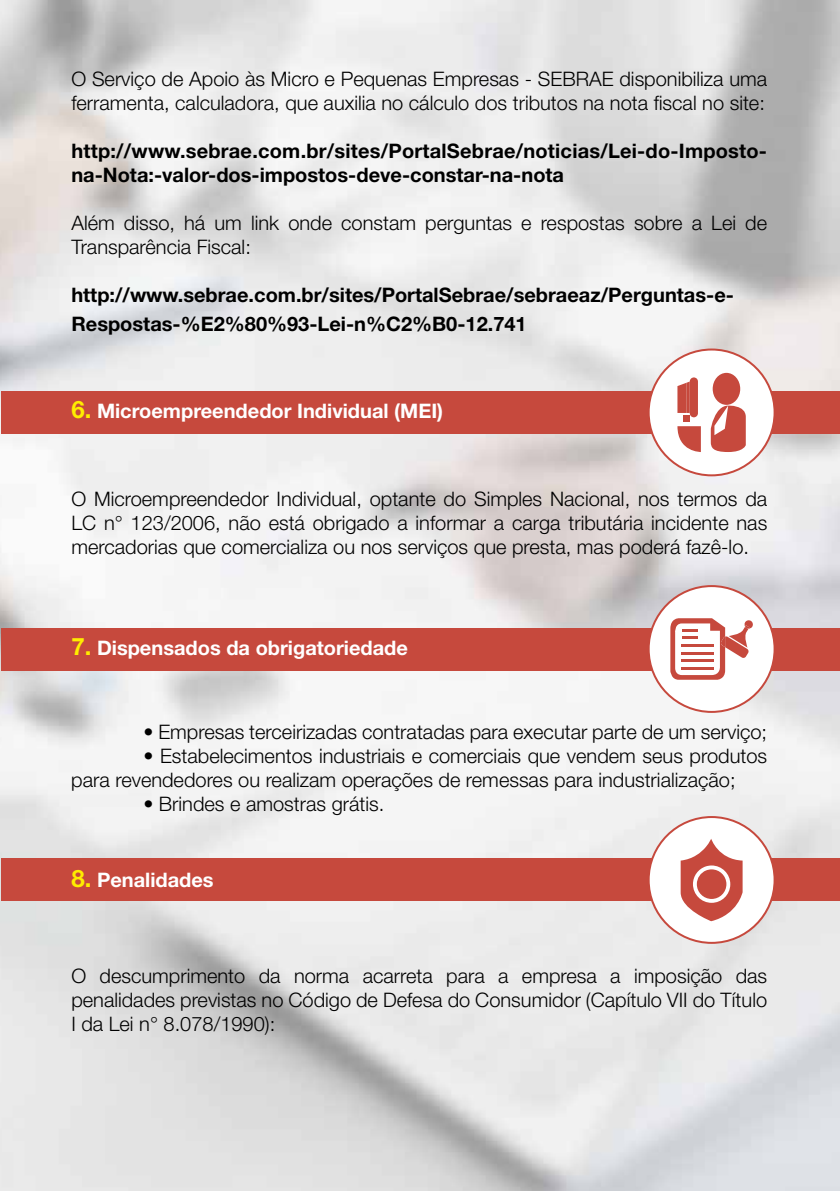
<style>
.page{position:relative;width:840px;height:1191px;background:#fff}
.page>*{position:absolute;margin:0;border:0;box-sizing:border-box;transform-origin:0 0}
.t1{font:300 20px/24px "Helvetica Neue LT Std";color:#000}
.t2{font:700 20px/24px "Helvetica Neue LT Std";color:#000}
.t3{font:700 20px "Helvetica Neue LT Std";color:#fff}
.s1{font-size:24px;color:#ffed00}
</style>
<div class="page">
<img style="left:0;top:0;width:839px;height:1191px">
<div style="left:1px;top:858px;width:838px;height:43px;background:#c6493d"></div>
<div style="left:648px;top:817px;width:126px;height:126px;background:#fff;border-radius:50%"></div>
<svg style="left:680px;top:839px;width:62px;height:82px"></svg>
<div style="left:1px;top:628px;width:838px;height:42px;background:#c6493d"></div>
<div style="left:648px;top:586px;width:126px;height:126px;background:#fff;border-radius:50%"></div>
<svg style="left:670px;top:618px;width:83px;height:62px"></svg>
<hr style="left:680px;top:659px;width:33px;height:3px;background:#c6493d">
<hr style="left:680px;top:666px;width:33px;height:3px;background:#c6493d">
<hr style="left:680px;top:644px;width:33px;height:3px;background:#c6493d">
<hr style="left:680px;top:652px;width:33px;height:2px;background:#c6493d">
<hr style="left:681px;top:629px;width:16px;height:3px;background:#c6493d">
<hr style="left:681px;top:636px;width:16px;height:3px;background:#c6493d">
<div style="left:1px;top:391px;width:838px;height:43px;background:#c6493d"></div>
<div style="left:648px;top:349px;width:126px;height:126px;background:#fff;border-radius:50%"></div>
<div style="left:712px;top:373px;width:27px;height:32px;background:#c6493d;border-radius:50%"></div>
<svg style="left:710px;top:405px;width:35px;height:47px"></svg>
<svg style="left:677px;top:377px;width:23px;height:75px"></svg>
<p class="t1" style="left:71px;top:67px;width:697px">O Serviço de Apoio às Micro e Pequenas Empresas - SEBRAE disponibiliza uma ferramenta, calculadora, que auxilia no cálculo dos tributos na nota fiscal no site:</p>
<p class="t2" style="left:71px;top:139px;width:696px">http://www.sebrae.com.br/sites/PortalSebrae/noticias/Lei-do-Imposto&shy;na-Nota:-valor-dos-impostos-deve-constar-na-nota</p>
<p class="t1" style="left:71px;top:211px;width:696px">Além disso, há um link onde constam perguntas e respostas sobre a Lei de<br>Transparência Fiscal:</p>
<p class="t2" style="left:71px;top:280px;width:663px;line-height:28.8px">http://www.sebrae.com.br/sites/PortalSebrae/sebraeaz/Perguntas-e-<br>Respostas-%E2%80%93-Lei-n%C2%B0-12.741</p>
<p class="t3" style="left:71px;top:398px;width:373px"><span class="s1">6.</span> Microempreendedor Individual (MEI)</p>
<p class="t1" style="left:71px;top:486px;width:697px;text-align:justify">O Microempreendedor Individual, optante do Simples Nacional, nos termos da LC n° 123/2006, não está obrigado a informar a carga tributária incidente nas mercadorias que comercializa ou nos serviços que presta, mas poderá fazê-lo.</p>
<p class="t3" style="left:71px;top:635px;width:338px"><span class="s1">7.</span> Dispensados da obrigatoriedade</p>
<p class="t1" style="left:143px;top:719px;width:624px">• Empresas terceirizadas contratadas para executar parte de um serviço;</p>
<p class="t1" style="left:71px;top:743px;width:697px;text-indent:72px">• Estabelecimentos industriais e comerciais que vendem seus produtos para revendedores ou realizam operações de remessas para industrialização;</p>
<p class="t1" style="left:143px;top:791px;width:242px">• Brindes e amostras grátis.</p>
<p class="t3" style="left:71px;top:868px;width:144px"><span class="s1">8.</span> Penalidades</p>
<p class="t1" style="left:71px;top:964px;width:697px;text-align:justify">O descumprimento da norma acarreta para a empresa a imposição das penalidades previstas no Código de Defesa do Consumidor (Capítulo VII do Título I da Lei n° 8.078/1990):</p>
</div>
